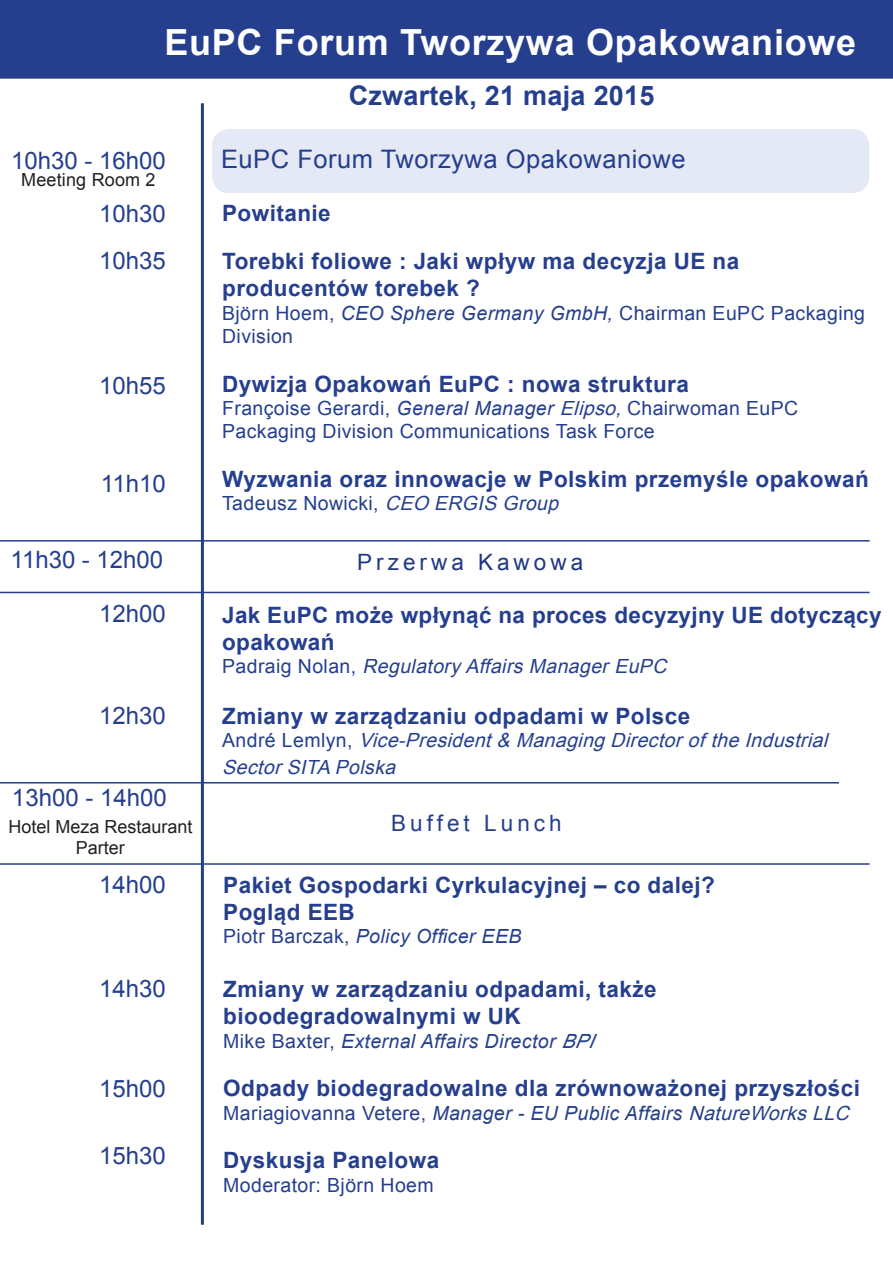
<style>
.page{position:relative;width:893px;height:1263px;background:#fff}
.page>*{position:absolute;margin:0;border:0;box-sizing:border-box;transform-origin:0 0}
.t1{font:700 36px "Arial";letter-spacing:.02em;color:#fff}
.t2{font:700 27px "Arial";letter-spacing:.01em;color:#253f8e}
.t3{font:25.5px "Arial";letter-spacing:.02em;color:#253f8e}
.t4{font:24px "Arial";color:#253f8e}
.t5{font:700 22.5px/48.6px "Arial";letter-spacing:.02em;color:#253f8e}
.t6{font:22.5px "Arial";letter-spacing:.18em;color:#203882}
.t7{font:22.5px "Arial";letter-spacing:.18em;color:#253f8e}
.t8{font:19.5px/23.4px "Arial";letter-spacing:.02em;color:#253f8e}
.t9{font:italic 19.5px "Arial";letter-spacing:.02em;color:#253f8e}
.t10{font:italic 19.5px "Arial";color:#253f8e}
.t11{font:18px "Arial";color:#231f20}
.s1{font-style:italic}
.s2{font-style:normal}
.s3{font-style:inherit}
</style>
<div class="page">
<div style="left:211px;top:128px;width:659px;height:66px;background:#e4e9f5;border-radius:18px"></div>
<div style="left:210px;top:128px;width:661px;height:67px;border:2px solid #fff;border-radius:18px"></div>
<hr style="left:0;top:863px;width:870px;height:2px;background:#253f8e">
<hr style="left:0;top:782px;width:839px;height:1px;background:#253f8e">
<div style="left:1px;top:1px;width:891px;height:77px;background:#253f8e"></div>
<div style="left:0;top:0;width:893px;height:79px;border:2px solid #253f8e"></div>
<hr style="left:201px;top:103px;width:3px;height:1122px;background:#253f8e">
<hr style="left:0;top:540px;width:870px;height:2px;background:#253f8e">
<hr style="left:0;top:592px;width:870px;height:1px;background:#253f8e">
<p class="t1" style="left:164px;top:19px;width:693px">EuPC Forum Tworzywa Opakowaniowe</p>
<p class="t2" style="left:349px;top:77px;width:307px">Czwartek, 21 maja 2015</p>
<p class="t4" style="left:11px;top:145px;width:156px">10h30 - 16h00</p>
<p class="t3" style="left:221px;top:142px;width:466px">EuPC Forum Tworzywa Opakowaniowe</p>
<p class="t11" style="left:21px;top:168px;width:136px">Meeting Room 2</p>
<p class="t4" style="left:99px;top:197px;width:68px">10h30</p>
<p class="t4" style="left:99px;top:245px;width:68px">10h35</p>
<p class="t4" style="left:99px;top:370px;width:68px">10h55</p>
<p class="t4" style="left:101px;top:467px;width:66px">11h10</p>
<p class="t5" style="left:222px;top:189px;width:519px">Powitanie<br>Torebki foliowe : Jaki wpływ ma decyzja UE na</p>
<p class="t5" style="left:222px;top:265px;width:259px">producentów torebek ?</p>
<p class="t8" style="left:222px;top:301px;width:644px">Björn Hoem, <span class="s1">CEO Sphere Germany GmbH,</span> Chairman EuPC Packaging<br>Division</p>
<p class="t5" style="left:222px;top:360px;width:468px">Dywizja Opakowań EuPC : nowa struktura</p>
<p class="t8" style="left:222px;top:397px;width:578px">Françoise Gerardi, <span class="s1">General Manager</span> <span class="s1">Elipso,</span>Chairwoman EuPC</p>
<p class="t8" style="left:222px;top:420px;width:434px">Packaging Division Communications Task Force</p>
<p class="t5" style="left:222px;top:455px;width:648px">Wyzwania oraz innowacje w Polskim przemyśle opakowań</p>
<p class="t8" style="left:222px;top:492px;width:343px">Tadeusz Nowicki, <span class="s1">CEO ERGIS Group</span></p>
<p class="t4" style="left:11px;top:544px;width:154px">11h30 - 12h00</p>
<p class="t6" style="left:357px;top:548px;width:228px">Przerwa Kawowa</p>
<p class="t4" style="left:99px;top:598px;width:68px">12h00</p>
<p class="t4" style="left:99px;top:700px;width:68px">12h30</p>
<p class="t4" style="left:12px;top:782px;width:156px">13h00 - 14h00</p>
<p class="t11" style="left:8px;top:815px;width:186px">Hotel Meza Restaurant</p>
<p class="t11" style="left:76px;top:836px;width:51px">Parter</p>
<p class="t4" style="left:99px;top:869px;width:68px">14h00</p>
<p class="t4" style="left:99px;top:972px;width:68px">14h30</p>
<p class="t4" style="left:99px;top:1073px;width:68px">15h00</p>
<p class="t4" style="left:99px;top:1139px;width:68px">15h30</p>
<p class="t5" style="left:222px;top:602px;width:661px;line-height:27px">Jak EuPC może wpłynąć na proces decyzyjny UE dotyczący opakowań</p>
<p class="t10" style="left:222px;top:654px;width:451px"><span class="s2">P a d r a i g N o l a n ,</span> Regulatory Affairs ManagerEuPC</p>
<p class="t5" style="left:222px;top:692px;width:470px">Zmiany w zarządzaniu odpadami w Polsce</p>
<p class="t10" style="left:222px;top:728px;width:613px"><span class="s2">A n d r é L e m l y n ,</span> Vice-President&amp; ManagingDirectoroftheIndustrial</p>
<p class="t10" style="left:222px;top:755px;width:180px">SectorSITA Polska</p>
<p class="t7" style="left:391px;top:808px;width:172px">Buffet Lunch</p>
<p class="t5" style="left:223px;top:861px;width:493px">Pakiet Gospodarki Cyrkulacyjnej – co dalej?</p>
<p class="t5" style="left:223px;top:888px;width:133px">Pogląd EEB</p>
<p class="t9" style="left:223px;top:924px;width:300px"><span class="s2">Piotr Barczak,</span> Policy Officer EEB</p>
<p class="t5" style="left:223px;top:966px;width:435px">Zmiany w zarządzaniu odpadami, także</p>
<p class="t5" style="left:223px;top:993px;width:299px">bioodegradowalnymi w UK</p>
<p class="t9" style="left:223px;top:1028px;width:378px"><span class="s2">Mike Baxter,</span> External Affairs Director BPI</p>
<p class="t5" style="left:223px;top:1065px;width:638px">Odpady biodegradowalne dla zrównoważonej przyszłości</p>
<p class="t9" style="left:223px;top:1100px;width:634px"><span class="s2">Mariagiovanna Vetere,</span> Manager - EU Public Affairs <span class="s3">NatureWorksLLC</span></p>
<p class="t5" style="left:223px;top:1137px;width:218px">Dyskusja Panelowa</p>
<p class="t8" style="left:223px;top:1173px;width:212px">Moderator: Björn Hoem</p>
</div>
